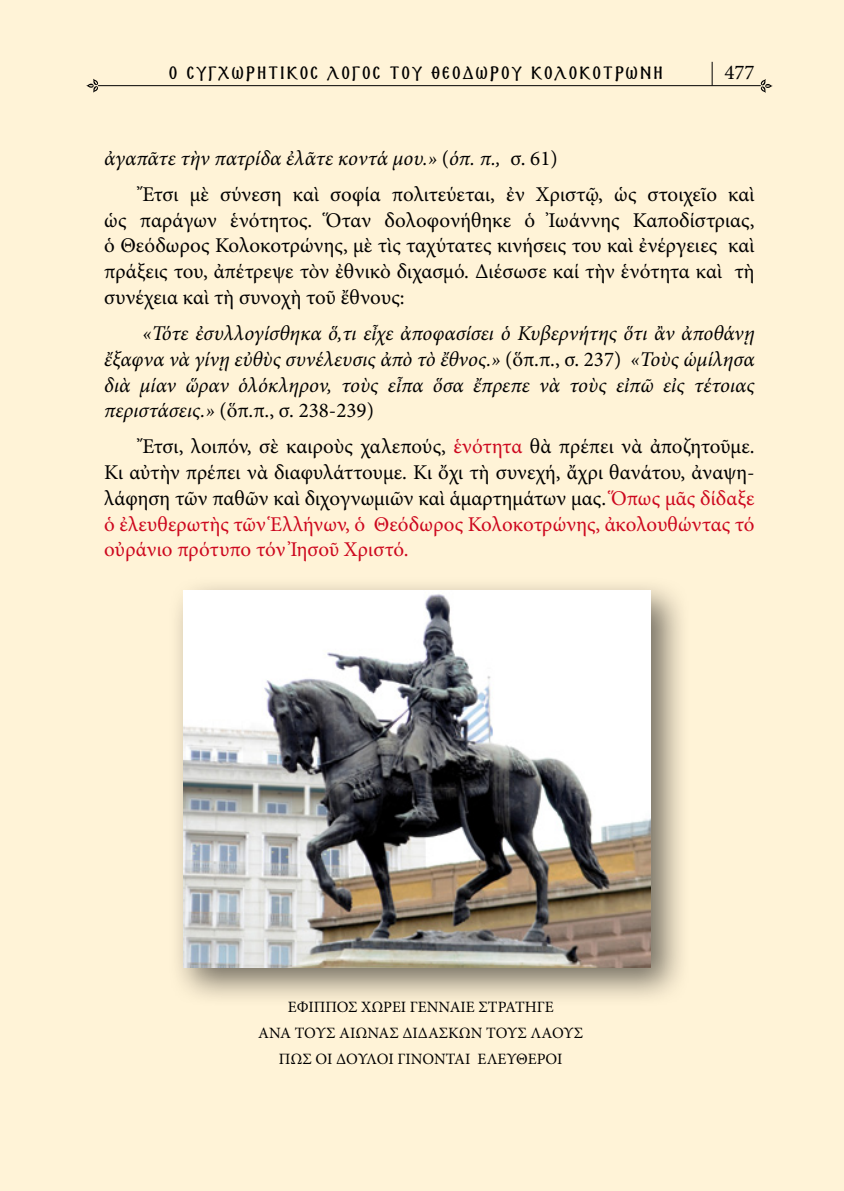
<style>
.page{position:relative;width:844px;height:1191px;background:#fff}
.page>*{position:absolute;margin:0;border:0;box-sizing:border-box;transform-origin:0 0}
.t1{font:21px/25.7px "Minion Pro";color:#000;text-align:justify}
.t2{font:italic 21px/25.7px "Minion Pro";color:#000;text-align:justify}
.t3{font:15.75px/26.2px "Minion Pro";color:#000;text-align:center}
.t4{font:700 15.75px "KS Bouletee";letter-spacing:.175em;color:#000}
.s1{font-style:italic}
.s2{font-style:normal}
.s3{color:#cd071e}
</style>
<div class="page">
<div style="left:0;top:0;width:843px;height:1191px;background:#fff3d7"></div>
<svg style="left:711px;top:62px;width:1px;height:23px"></svg>
<hr style="left:98px;top:85px;width:662px;height:1px;background:#000">
<svg style="left:760px;top:79px;width:12px;height:14px"></svg>
<svg style="left:86px;top:79px;width:13px;height:14px"></svg>
<div style="left:166px;top:574px;width:523px;height:432px;background:#000;opacity:.55"></div>
<img style="left:183px;top:591px;width:467px;height:376px">
<p class="t4" style="left:169px;top:64px;width:494px">Ο ΣΥΓΧΩΡΗΤΙΚΟΣ ΛΟΓΟΣ ΤΟΥ ΘΕΟΔΩΡΟΥ ΚΟΛΟΚΟΤΡΩΝΗ</p>
<p class="t1" style="left:724px;top:60px;width:32px">477</p>
<p class="t1" style="left:142px;top:140px;width:613px;line-height:36.2px;text-indent:-38px"><span class="s1">ἀγαπᾶτε τὴν πατρίδα ἐλᾶτε κοντά μου.»</span> (<span class="s1">όπ. π.,</span> σ. 61)<br>Ἔτσι μὲ σύνεση καὶ σοφία πολιτεύεται, ἐν Χριστῷ, ὡς στοιχεῖο καὶ</p>
<p class="t1" style="left:104px;top:207px;width:651px">ὡς παράγων ἑνότητος. Ὅταν δολοφονήθηκε ὁ Ἰωάννης Καποδίστριας, ὁ Θεόδωρος Κολοκοτρώνης, μὲ τὶς ταχύτατες κινήσεις του καὶ ἐνέργειες καὶ πράξεις του, ἀπέτρεψε τὸν ἐθνικὸ διχασμό. Διέσωσε καί τὴν ἑνότητα καὶ τὴ συνέχεια καὶ τὴ συνοχὴ τοῦ ἔθνους:</p>
<p class="t2" style="left:104px;top:320px;width:651px;text-indent:38px">«Τότε ἐσυλλογίσθηκα ὅ,τι εἶχε ἀποφασίσει ὁ Κυβερνήτης ὅτι ἂν ἀποθάνῃ ἔξαφνα νὰ γίνῃ εὐθὺς συνέλευσις ἀπὸ τὸ ἔθνος.» <span class="s2">(ὅπ.π., σ. 237)</span> «Τοὺς ὡμίλησα διὰ μίαν ὥραν ὁλόκληρον, τοὺς εἶπα ὅσα ἔπρεπε νὰ τοὺς εἰπῶ εἰς τέτοιας περιστάσεις.» <span class="s2">(ὅπ.π., σ. 238-239)</span></p>
<p class="t1" style="left:104px;top:434px;width:651px;text-indent:38px">Ἔτσι, λοιπόν, σὲ καιροὺς χαλεπούς, <span class="s3">ἑνότητα</span> θὰ πρέπει νὰ ἀποζητοῦμε.<br>Κι αὐτὴν πρέπει νὰ διαφυλάττουμε. Κι ὄχι τὴ συνεχή, ἄχρι θανάτου, ἀναψη&shy;λάφηση τῶν παθῶν καὶ διχογνωμιῶν καὶ ἁμαρτημάτων μας. <span class="s3">Ὅπως μᾶς δίδαξε ὁ ἐλευθερωτὴς τῶν Ἑλλήνων, ὁ Θεόδωρος Κολοκοτρώνης, ἀκολουθώντας τό οὐράνιο πρότυπο τόν Ἰησοῦ Χριστό.</span></p>
<p class="t3" style="left:258px;top:993px;width:326px">ΕΦΙΠΠΟΣ ΧΩΡΕΙ ΓΕΝΝΑΙΕ ΣΤΡΑΤΗΓΕ<br>ΑΝΑ ΤΟΥΣ ΑΙΩΝΑΣ ΔΙΔΑΣΚΩΝ ΤΟΥΣ ΛΑΟΥΣ<br>ΠΩΣ ΟΙ ΔΟΥΛΟΙ ΓΙΝΟΝΤΑΙ ΕΛΕΥΘΕΡΟΙ</p>
</div>
